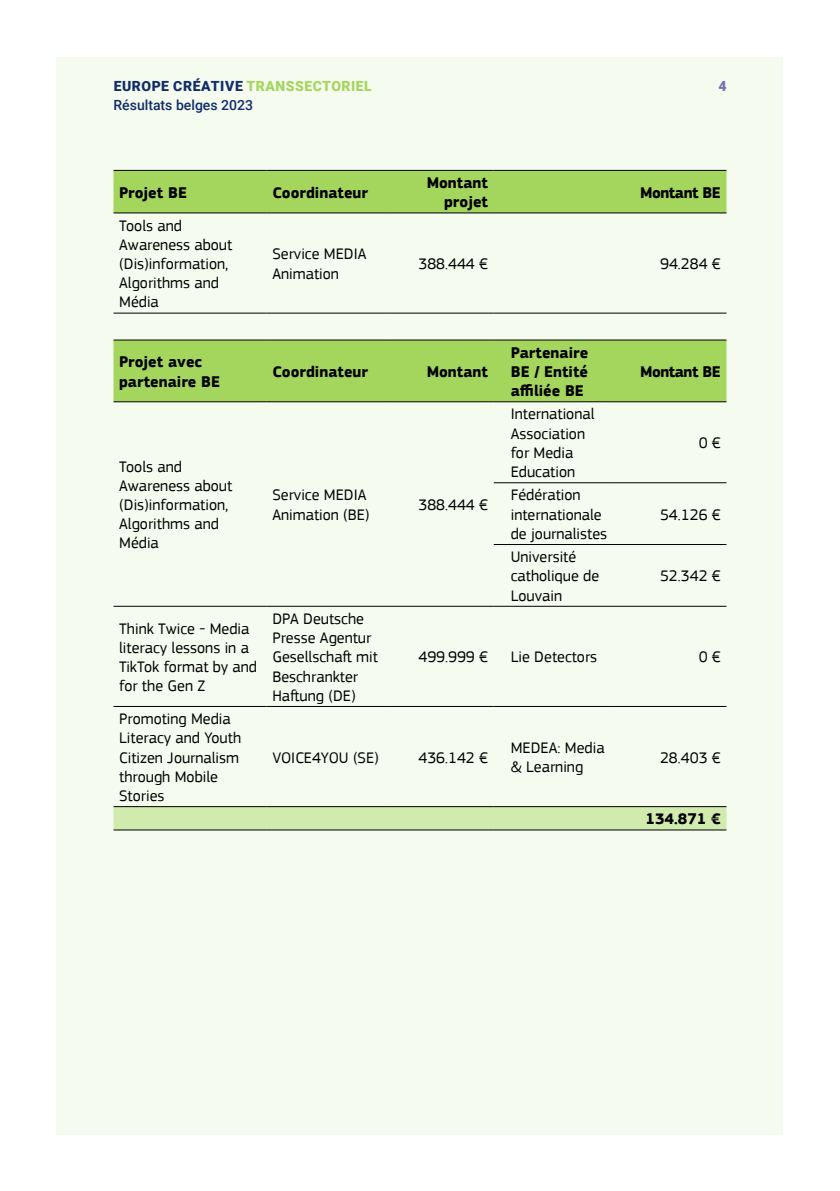
<style>
.page{position:relative;width:840px;height:1191px;background:#fff}
.page>*{position:absolute;margin:0;border:0;box-sizing:border-box;transform-origin:0 0}
.t1{font:16px/19.2px "PF Square Sans Pro";color:#000}
.t2{font:700 16px/19.2px "PF Square Sans Pro";color:#000;text-align:right}
.t3{font:700 16px "PF Square Sans Pro";letter-spacing:-.03em;color:#000}
.t4{font:500 14px/18.6px "Roboto";color:#102d69}
.t5{font:900 14px "Roboto";color:#776db0}
.s1{font-weight:900}
.s2{font-weight:900;color:#a4d65e}
</style>
<div class="page">
<div style="left:57px;top:57px;width:725px;height:1077px;background:#f6fbef"></div>
<div style="left:113px;top:171px;width:613px;height:42px;background:#a4d65e"></div>
<hr style="left:113px;top:170px;width:153px;height:1px;background:#000">
<hr style="left:266px;top:170px;width:120px;height:1px;background:#000">
<hr style="left:386px;top:170px;width:107px;height:1px;background:#000">
<hr style="left:493px;top:170px;width:119px;height:1px;background:#000">
<hr style="left:612px;top:170px;width:114px;height:1px;background:#000">
<hr style="left:113px;top:213px;width:153px;height:1px;background:#000">
<hr style="left:266px;top:213px;width:120px;height:1px;background:#000">
<hr style="left:386px;top:213px;width:107px;height:1px;background:#000">
<hr style="left:493px;top:213px;width:119px;height:1px;background:#000">
<hr style="left:612px;top:213px;width:114px;height:1px;background:#000">
<hr style="left:113px;top:313px;width:153px;height:1px;background:#000">
<hr style="left:266px;top:313px;width:120px;height:1px;background:#000">
<hr style="left:386px;top:313px;width:107px;height:1px;background:#000">
<hr style="left:493px;top:313px;width:119px;height:1px;background:#000">
<hr style="left:612px;top:313px;width:114px;height:1px;background:#000">
<div style="left:113px;top:341px;width:613px;height:60px;background:#a4d65e"></div>
<div style="left:113px;top:807px;width:613px;height:22px;background:#d1ebae"></div>
<hr style="left:113px;top:340px;width:153px;height:1px;background:#000">
<hr style="left:266px;top:340px;width:120px;height:1px;background:#000">
<hr style="left:386px;top:340px;width:107px;height:1px;background:#000">
<hr style="left:493px;top:340px;width:119px;height:1px;background:#000">
<hr style="left:612px;top:340px;width:114px;height:1px;background:#000">
<hr style="left:113px;top:401px;width:153px;height:1px;background:#000">
<hr style="left:266px;top:401px;width:120px;height:1px;background:#000">
<hr style="left:386px;top:401px;width:107px;height:1px;background:#000">
<hr style="left:493px;top:401px;width:119px;height:1px;background:#000">
<hr style="left:612px;top:401px;width:114px;height:1px;background:#000">
<hr style="left:493px;top:482px;width:119px;height:1px;background:#000">
<hr style="left:612px;top:482px;width:114px;height:1px;background:#000">
<hr style="left:493px;top:544px;width:119px;height:1px;background:#000">
<hr style="left:612px;top:544px;width:114px;height:1px;background:#000">
<hr style="left:113px;top:606px;width:153px;height:1px;background:#000">
<hr style="left:266px;top:606px;width:120px;height:1px;background:#000">
<hr style="left:386px;top:606px;width:107px;height:1px;background:#000">
<hr style="left:493px;top:606px;width:119px;height:1px;background:#000">
<hr style="left:612px;top:606px;width:114px;height:1px;background:#000">
<hr style="left:113px;top:706px;width:153px;height:1px;background:#000">
<hr style="left:266px;top:706px;width:120px;height:1px;background:#000">
<hr style="left:386px;top:706px;width:107px;height:1px;background:#000">
<hr style="left:493px;top:706px;width:119px;height:1px;background:#000">
<hr style="left:612px;top:706px;width:114px;height:1px;background:#000">
<hr style="left:113px;top:806px;width:153px;height:1px;background:#000">
<hr style="left:266px;top:806px;width:120px;height:1px;background:#000">
<hr style="left:386px;top:806px;width:107px;height:1px;background:#000">
<hr style="left:493px;top:806px;width:119px;height:1px;background:#000">
<hr style="left:612px;top:806px;width:114px;height:1px;background:#000">
<hr style="left:113px;top:829px;width:153px;height:1px;background:#000">
<hr style="left:266px;top:829px;width:120px;height:1px;background:#000">
<hr style="left:386px;top:829px;width:107px;height:1px;background:#000">
<hr style="left:493px;top:829px;width:119px;height:1px;background:#000">
<hr style="left:612px;top:829px;width:114px;height:1px;background:#000">
<p class="t4" style="left:113px;top:76px;width:260px"><span class="s1">EUROPE CRÉATIVE</span> <span class="s2">TRANSSECTORIEL<br></span>Résultats belges 2023</p>
<p class="t5" style="left:718px;top:76px;width:10px">4</p>
<p class="t2" style="left:119px;top:183px;width:69px">Projet BE</p>
<p class="t2" style="left:272px;top:183px;width:97px">Coordinateur</p>
<p class="t2" style="left:426px;top:174px;width:63px">Montant projet</p>
<p class="t3" style="left:639px;top:183px;width:82px">Montant BE</p>
<p class="t1" style="left:119px;top:216px;width:115px">Tools and<br>Awareness about (Dis)information,<br>Algorithms and<br>Média</p>
<p class="t1" style="left:272px;top:245px;width:96px">Service MEDIA<br>Animation</p>
<p class="t1" style="left:418px;top:254px;width:71px">388.444 €</p>
<p class="t1" style="left:659px;top:254px;width:62px">94.284 €</p>
<p class="t2" style="left:119px;top:353px;width:102px;text-align:left">Projet avec partenaire BE</p>
<p class="t2" style="left:272px;top:362px;width:97px">Coordinateur</p>
<p class="t2" style="left:426px;top:362px;width:63px">Montant</p>
<p class="t1" style="left:119px;top:457px;width:115px">Tools and<br>Awareness about (Dis)information,<br>Algorithms and<br>Média</p>
<p class="t1" style="left:272px;top:485px;width:99px">Service MEDIA<br>Animation (BE)</p>
<p class="t1" style="left:418px;top:495px;width:71px">388.444 €</p>
<p class="t2" style="left:510px;top:343px;width:79px;text-align:justify">Partenaire BE / Entité affiliée BE</p>
<p class="t1" style="left:510px;top:405px;width:85px">International<br>Association for Media<br>Education</p>
<p class="t1" style="left:510px;top:485px;width:98px">Fédération internationale de journalistes</p>
<p class="t1" style="left:510px;top:547px;width:90px">Université catholique de<br>Louvain</p>
<p class="t3" style="left:639px;top:362px;width:82px">Montant BE</p>
<p class="t1" style="left:698px;top:433px;width:24px">0 €</p>
<p class="t1" style="left:659px;top:505px;width:62px">54.126 €</p>
<p class="t1" style="left:659px;top:566px;width:62px">52.342 €</p>
<p class="t1" style="left:119px;top:619px;width:139px">Think Twice - Media literacy lessons in a<br>TikTok format by and for the Gen Z</p>
<p class="t1" style="left:272px;top:609px;width:107px">DPA Deutsche<br>Presse Agentur<br>Gesellschaft mit<br>Beschrankter<br>Haftung (DE)</p>
<p class="t1" style="left:418px;top:647px;width:71px">499.999 €</p>
<p class="t1" style="left:510px;top:647px;width:88px">Lie Detectors</p>
<p class="t1" style="left:698px;top:647px;width:24px">0 €</p>
<p class="t1" style="left:119px;top:709px;width:123px">Promoting Media<br>Literacy and Youth<br>Citizen Journalism through Mobile<br>Stories</p>
<p class="t1" style="left:272px;top:748px;width:108px">VOICE4YOU (SE)</p>
<p class="t1" style="left:418px;top:748px;width:71px">436.142 €</p>
<p class="t1" style="left:510px;top:738px;width:95px">MEDEA: Media &amp; Learning</p>
<p class="t1" style="left:659px;top:748px;width:62px">28.403 €</p>
<p class="t2" style="left:645px;top:810px;width:77px">134.871 €</p>
</div>
